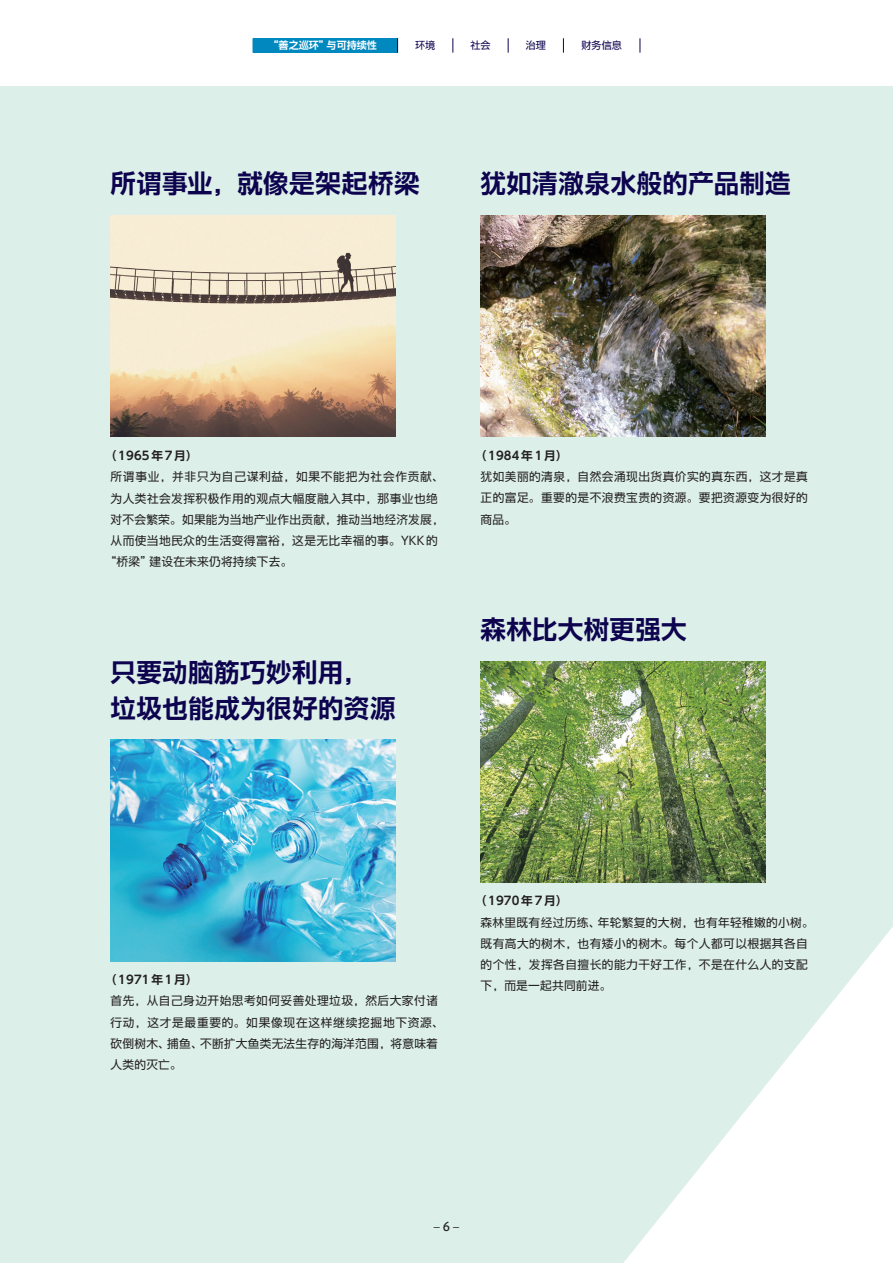
<style>
.page{position:relative;width:893px;height:1263px;background:#fff}
.page>*{position:absolute;margin:0;border:0;box-sizing:border-box;transform-origin:0 0}
.t1{font:25.5px/36.2px "UD Shin Go SC Gbe De B";letter-spacing:.02em;color:#0d034e}
.t2{font:12px "Hiragino UD Sans F Std N W5";color:#231f20}
.t3{font:11.7px/21.3px "UD Shin Go SC Gbe";letter-spacing:.04em;color:#231f20}
.t4{font:11.7px "UD Shin Go SC Gbe";letter-spacing:.02em;color:#231f20}
.t5{font:11.7px "UD Shin Go SC Gbe De B";letter-spacing:.08em;color:#231f20}
.t6{font:11.7px "UD Shin Go SC Gbe";letter-spacing:.065em;color:#231f20}
.t7{font:10.05px "UD Shin Go SC Gbe De B";color:#fff}
.t8{font:10.05px "UD Shin Go SC Gbe";color:#0d034e}
</style>
<div class="page">
<div style="left:0;top:86px;width:893px;height:1177px;background:#dcefe9"></div>
<img style="left:111px;top:216px;width:284px;height:221px">
<img style="left:480px;top:661px;width:285px;height:221px">
<img style="left:111px;top:740px;width:284px;height:221px">
<img style="left:480px;top:216px;width:285px;height:221px">
<div style="left:253px;top:38px;width:145px;height:15px;background:#0088bf"></div>
<svg style="left:508px;top:38px;width:1px;height:15px"></svg>
<svg style="left:563px;top:38px;width:1px;height:15px"></svg>
<svg style="left:640px;top:38px;width:1px;height:15px"></svg>
<svg style="left:397px;top:38px;width:1px;height:15px"></svg>
<svg style="left:453px;top:38px;width:1px;height:15px"></svg>
<p class="t7" style="left:268px;top:39px;width:110px">“善之巡环”与可持续性</p>
<p class="t8" style="left:415px;top:39px;width:22px">环境</p>
<p class="t8" style="left:470px;top:39px;width:22px">社会</p>
<p class="t8" style="left:526px;top:39px;width:22px">治理</p>
<p class="t8" style="left:581px;top:39px;width:42px">财务信息</p>
<h1 class="t1" style="left:111px;top:165px;width:311px">所谓事业，就像是架起桥梁</h1>
<h1 class="t1" style="left:480px;top:165px;width:312px">犹如清澈泉水般的产品制造</h1>
<p class="t5" style="left:105px;top:448px;width:95px">（1965年7月）</p>
<p class="t6" style="left:111px;top:470px;width:335px">所谓事业，并非只为自己谋利益，如果不能把为社会作贡献、</p>
<p class="t3" style="left:111px;top:488px;width:329px">为人类社会发挥积极作用的观点大幅度融入其中，那事业也绝</p>
<p class="t4" style="left:111px;top:512px;width:335px">对不会繁荣。如果能为当地产业作出贡献，推动当地经济发展，</p>
<p class="t3" style="left:111px;top:530px;width:329px">从而使当地民众的生活变得富裕，这是无比幸福的事。YKK的</p>
<p class="t4" style="left:105px;top:555px;width:189px">“桥梁”建设在未来仍将持续下去。</p>
<h1 class="t1" style="left:111px;top:654px;width:286px">只要动脑筋巧妙利用，垃圾也能成为很好的资源</h1>
<p class="t5" style="left:475px;top:448px;width:95px">（1984年1月）</p>
<p class="t3" style="left:480px;top:466px;width:329px;text-align:justify">犹如美丽的清泉，自然会涌现出货真价实的真东西，这才是真正的富足。重要的是不浪费宝贵的资源。要把资源变为很好的商品。</p>
<h1 class="t1" style="left:480px;top:612px;width:208px">森林比大树更强大</h1>
<p class="t5" style="left:105px;top:972px;width:95px">（1971年1月）</p>
<p class="t3" style="left:111px;top:990px;width:335px">首先，从自己身边开始思考如何妥善处理垃圾，然后大家付诸行动，这才是最重要的。如果像现在这样继续挖掘地下资源、砍倒树木、捕鱼、不断扩大鱼类无法生存的海洋范围，将意味着人类的灭亡。</p>
<p class="t5" style="left:475px;top:894px;width:95px">（1970年7月）</p>
<p class="t3" style="left:480px;top:912px;width:335px">森林里既有经过历练、年轮繁复的大树，也有年轻稚嫩的小树。既有高大的树木，也有矮小的树木。每个人都可以根据其各自的个性，发挥各自擅长的能力干好工作，不是在什么人的支配下，而是一起共同前进。</p>
<p class="t2" style="left:434px;top:1217px;width:27px">– 6 –</p>
</div>
